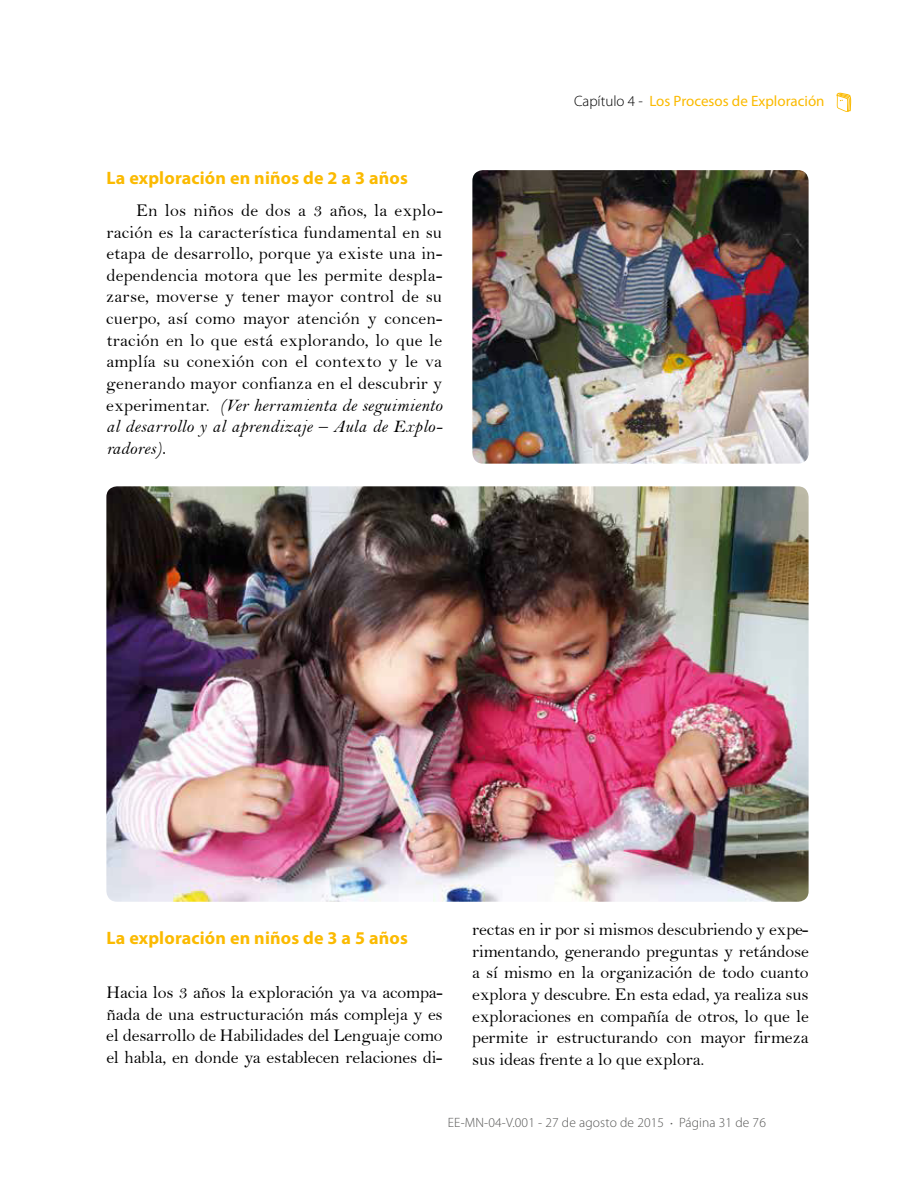
<style>
.page{position:relative;width:915px;height:1191px;background:#fff}
.page>*{position:absolute;margin:0;border:0;box-sizing:border-box;transform-origin:0 0}
.t1{font:18px/21.6px "Bell";letter-spacing:-.01em;color:#000;text-align:justify}
.t2{font:18px/21.6px "Bell MT Italic";letter-spacing:.01em;color:#000;text-align:justify}
.t3{font:700 18px "Myriad Pro";letter-spacing:.01em;color:#fbba00}
.t4{font:15px "Myriad Pro";color:#fbba00}
.t5{font:300 13.5px "Myriad Pro";letter-spacing:.01em;color:#575756}
.s1{font-family:"Bell"}
.s2{font-weight:300;color:#000}
.s3{font-size:9px}
</style>
<div class="page">
<img style="left:472px;top:170px;width:336px;height:293px">
<img style="left:106px;top:486px;width:702px;height:415px">
<svg style="left:836px;top:93px;width:14px;height:19px"></svg>
<p class="t3" style="left:106px;top:166px;width:303px">La exploración en niños de 2 a 3 años</p>
<p class="t1" style="left:106px;top:199px;width:337px;text-indent:30px">En los niños de dos a 3 años, la explo&shy;ración es la característica fundamental en su etapa de desarrollo, porque ya existe una in&shy;dependencia motora que les permite despla&shy;zarse, moverse y tener mayor control de su cuerpo, así como mayor atención y concen&shy;tración en lo que está explorando, lo que le amplía su conexión con el contexto y le va generando mayor confianza en el descubrir y</p>
<p class="t2" style="left:106px;top:394px;width:338px"><span class="s1">experimentar.</span> (Ver herramienta de seguimiento al desarrollo y al aprendizaje – Aula de Explo&shy;radores).</p>
<p class="t4" style="left:573px;top:92px;width:252px"><span class="s2">Capítulo 4 -</span> Los Procesos de Exploración</p>
<p class="t3" style="left:106px;top:926px;width:303px">La exploración en niños de 3 a 5 años</p>
<p class="t1" style="left:106px;top:981px;width:338px">Hacia los 3 años la exploración ya va acompa&shy;ñada de una estructuración más compleja y es el desarrollo de Habilidades del Lenguaje como el habla, en donde ya establecen relaciones di-</p>
<p class="t1" style="left:472px;top:918px;width:338px">rectas en ir por si mismos descubriendo y expe&shy;rimentando, generando preguntas y retándose a sí mismo en la organización de todo cuanto explora y descubre. En esta edad, ya realiza sus exploraciones en compañía de otros, lo que le permite ir estructurando con mayor firmeza sus ideas frente a lo que explora.</p>
<p class="t5" style="left:447px;top:1114px;width:319px">EE-MN-04-V.001 - 27 de agosto de 2015 <span class="s3">•</span> Página 31 de 76</p>
</div>
